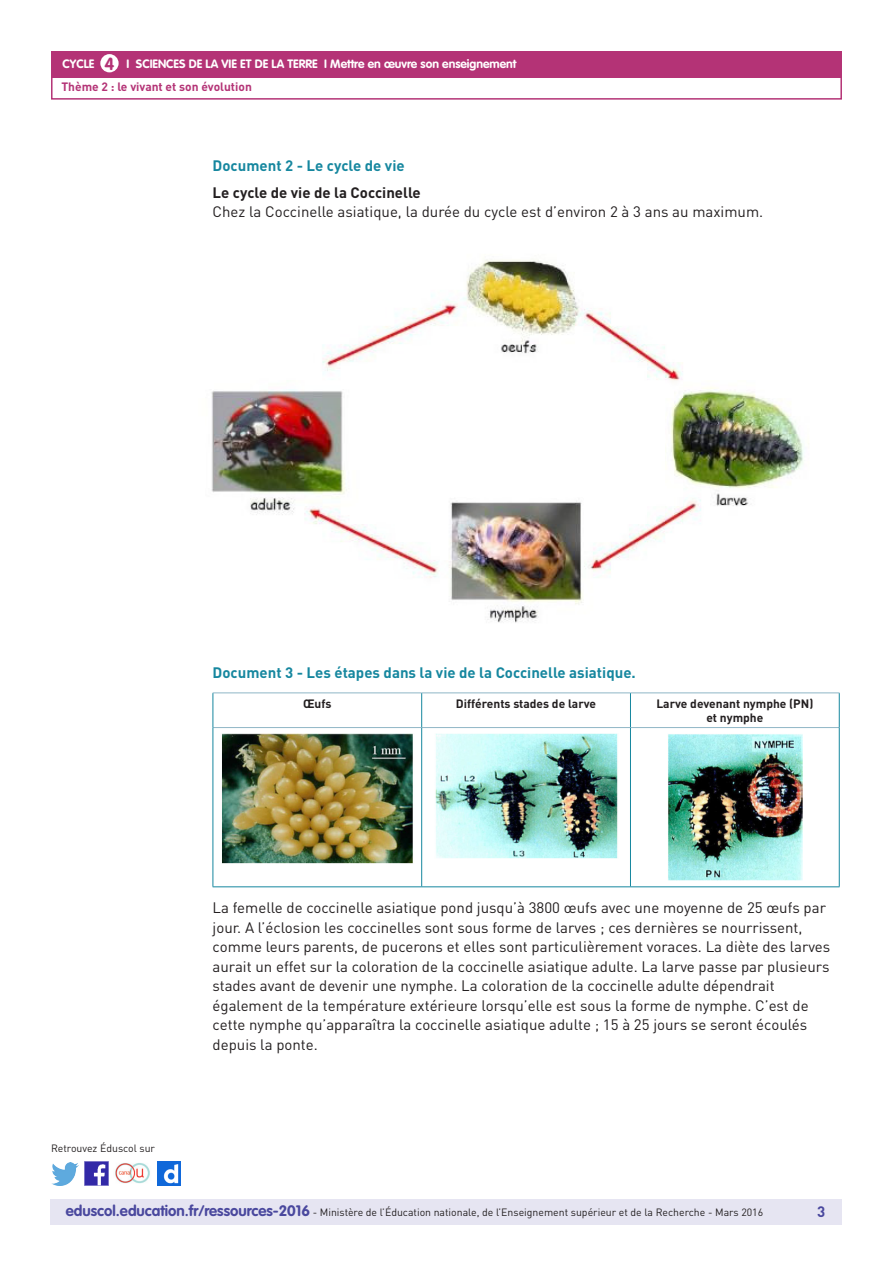
<style>
.page{position:relative;width:893px;height:1263px;background:#fff}
.page>*{position:absolute;margin:0;border:0;box-sizing:border-box;transform-origin:0 0}
.t1{font:700 17.25px "VAG Rounded Std";color:#b43376}
._06_Texte_courant{font:15px/19.5px "DIN Pro";color:#231f20}
._05_Titre_de_niveau{font:700 15px "DIN Pro";color:#16879f}
._06_Texte_courant-2{font:700 15px "DIN Pro";color:#231f20}
.t2{font:700 15px "DIN Pro";color:#4a489e}
.t3{font:700 12px "VAG Rounded Std";color:#fff}
.Texte_courant_tablea{font:700 12px/13.5px "DIN Pro";color:#231f20;text-align:center}
.t4{font:700 12px "DIN Pro";color:#b43376}
.t5{font:10.5px "DIN Pro";color:#231f20}
.s1{font-family:"VAG Rounded Std";font-weight:700;font-size:15px;color:#4a489e}
</style>
<div class="page">
<div style="left:50px;top:1199px;width:791px;height:26px;background:#e6e5f2"></div>
<div style="left:51px;top:51px;width:791px;height:27px;background:#b43376"></div>
<div style="left:100px;top:54px;width:19px;height:18px;background:#fff;border-radius:50%"></div>
<img style="left:85px;top:1162px;width:23px;height:23px">
<img style="left:51px;top:1163px;width:28px;height:22px">
<img style="left:158px;top:1162px;width:22px;height:23px">
<img style="left:115px;top:1163px;width:35px;height:21px">
<div style="left:51px;top:75px;width:791px;height:25px;border:2px solid #b43376"></div>
<hr style="left:213px;top:693px;width:209px;height:1px;background:#8fb6c6">
<hr style="left:422px;top:693px;width:208px;height:1px;background:#8fb6c6">
<hr style="left:630px;top:693px;width:209px;height:1px;background:#8fb6c6">
<hr style="left:213px;top:727px;width:209px;height:1px;background:#8fb6c6">
<hr style="left:422px;top:727px;width:208px;height:1px;background:#8fb6c6">
<hr style="left:630px;top:727px;width:209px;height:1px;background:#8fb6c6">
<hr style="left:213px;top:693px;width:1px;height:34px;background:#16879f">
<hr style="left:421px;top:693px;width:1px;height:34px;background:#16879f">
<hr style="left:630px;top:693px;width:1px;height:34px;background:#16879f">
<hr style="left:839px;top:693px;width:1px;height:34px;background:#16879f">
<hr style="left:213px;top:727px;width:1px;height:159px;background:#16879f">
<hr style="left:421px;top:728px;width:1px;height:158px;background:#16879f">
<hr style="left:630px;top:728px;width:1px;height:158px;background:#16879f">
<hr style="left:839px;top:727px;width:1px;height:159px;background:#16879f">
<hr style="left:213px;top:886px;width:209px;height:1px;background:#16879f">
<hr style="left:422px;top:886px;width:208px;height:1px;background:#16879f">
<hr style="left:630px;top:886px;width:209px;height:1px;background:#16879f">
<img style="left:222px;top:733px;width:191px;height:131px">
<img style="left:435px;top:733px;width:183px;height:126px">
<img style="left:668px;top:734px;width:134px;height:147px">
<img style="left:211px;top:259px;width:598px;height:364px">
<p class="t1" style="left:105px;top:53px;width:11px">4</p>
<p class="t3" style="left:63px;top:57px;width:33px">CYCLE</p>
<p class="t3" style="left:127px;top:57px;width:391px">I SCIENCES DE LA VIE ET DE LA TERRE I Mettre en œuvre son enseignement</p>
<p class="t4" style="left:61px;top:79px;width:192px">Thème 2 : le vivant et son évolution</p>
<p class="_05_Titre_de_niveau" style="left:213px;top:156px;width:194px">Document 2 - Le cycle de vie</p>
<p class="_06_Texte_courant-2" style="left:213px;top:182px;width:210px">Le cycle de vie de la Coccinelle</p>
<p class="_06_Texte_courant" style="left:213px;top:202px;width:552px">Chez la Coccinelle asiatique, la durée du cycle est d’environ 2 à 3 ans au maximum.</p>
<p class="_05_Titre_de_niveau" style="left:213px;top:663px;width:425px">Document 3 - Les étapes dans la vie de la Coccinelle asiatique.</p>
<p class="Texte_courant_tablea" style="left:303px;top:696px;width:30px">Œufs</p>
<p class="Texte_courant_tablea" style="left:456px;top:696px;width:142px">Différents stades de larve</p>
<p class="Texte_courant_tablea" style="left:656px;top:696px;width:159px">Larve devenant nymphe (PN) et nymphe</p>
<p class="t5" style="left:51px;top:1141px;width:106px">Retrouvez Éduscol sur</p>
<p class="_06_Texte_courant" style="left:213px;top:898px;width:619px">La femelle de coccinelle asiatique pond jusqu’à 3800 œufs avec une moyenne de 25 œufs par jour. A l’éclosion les coccinelles sont sous forme de larves ; ces dernières se nourrissent, comme leurs parents, de pucerons et elles sont particulièrement voraces. La diète des larves aurait un effet sur la coloration de la coccinelle asiatique adulte. La larve passe par plusieurs stades avant de devenir une nymphe. La coloration de la coccinelle adulte dépendrait également de la température extérieure lorsqu’elle est sous la forme de nymphe. C’est de cette nymphe qu’apparaîtra la coccinelle asiatique adulte ; 15 à 25 jours se seront écoulés depuis la ponte.</p>
<p class="t5" style="left:66px;top:1205px;width:699px"><span class="s1">eduscol.education.fr/ressources-2016</span> - Ministère de l’Éducation nationale, de l’Enseignement supérieur et de la Recherche - Mars 2016</p>
<p class="t2" style="left:817px;top:1201px;width:10px">3</p>
</div>
